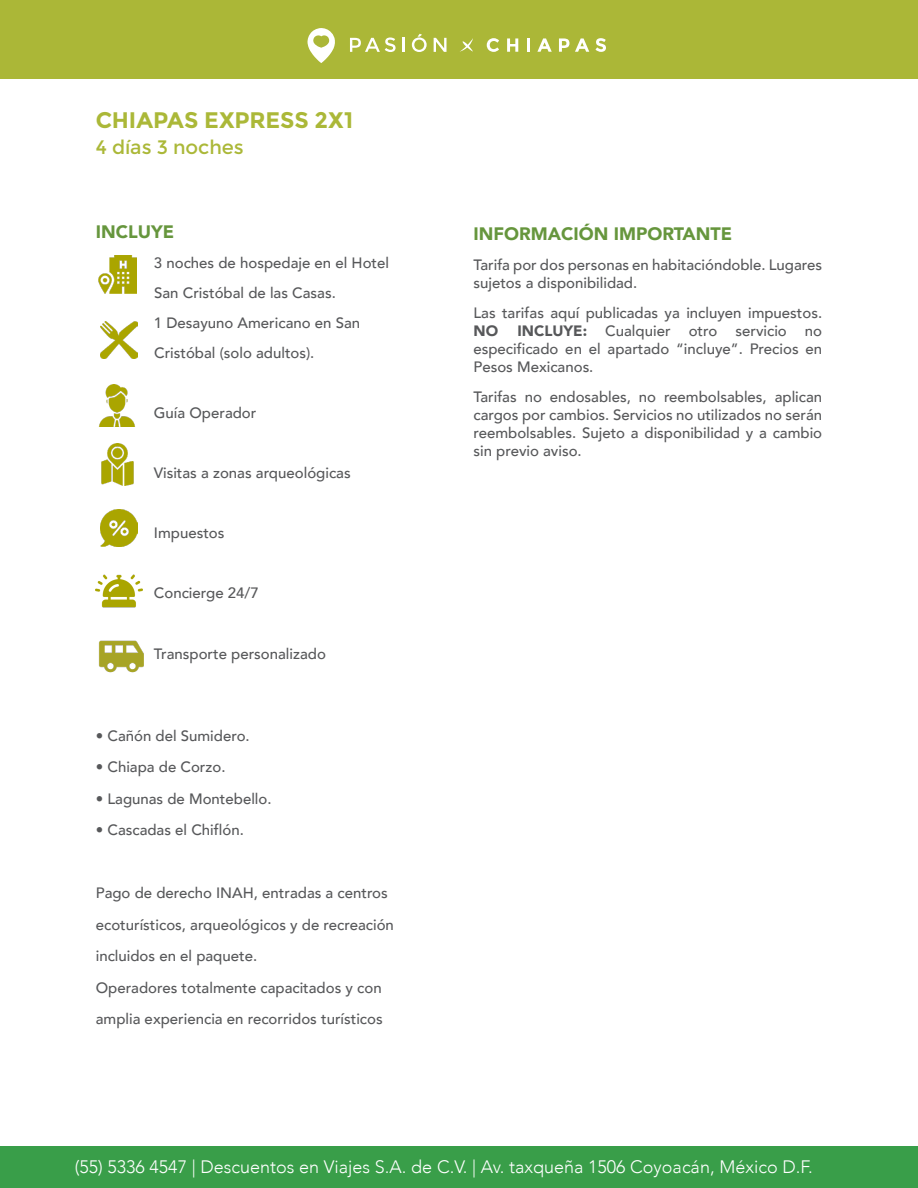
<style>
.page{position:relative;width:918px;height:1188px;background:#fff}
.page>*{position:absolute;margin:0;border:0;box-sizing:border-box;transform-origin:0 0}
.t1{font:700 22.5px "Montserrat";letter-spacing:-.005em;color:#abb838}
.t2{font:19.5px "Montserrat";letter-spacing:-.005em;color:#abb838}
.t3{font:300 18px "Avenir";color:#fff}
.t4{font:900 18px "Avenir";color:#66963d}
.t5{font:500 15px/18px "Avenir";color:#57585a}
.s1{font-weight:400}
.s2{font-weight:900}
</style>
<div class="page">
<div style="left:0;top:1146px;width:918px;height:42px;background:#399e49"></div>
<div style="left:0;top:0;width:918px;height:78px;background:#abb737"></div>
<svg style="left:487px;top:38px;width:12px;height:14px"></svg>
<svg style="left:507px;top:38px;width:11px;height:14px"></svg>
<hr style="left:527px;top:38px;width:3px;height:14px;background:#fff">
<svg style="left:537px;top:38px;width:15px;height:14px"></svg>
<svg style="left:559px;top:38px;width:10px;height:14px"></svg>
<svg style="left:575px;top:38px;width:14px;height:14px"></svg>
<svg style="left:595px;top:38px;width:11px;height:14px"></svg>
<svg style="left:350px;top:37px;width:46px;height:15px"></svg>
<hr style="left:402px;top:38px;width:3px;height:14px;background:#fff">
<svg style="left:412px;top:34px;width:15px;height:18px"></svg>
<svg style="left:434px;top:38px;width:13px;height:14px"></svg>
<svg style="left:307px;top:28px;width:28px;height:35px"></svg>
<svg style="left:460px;top:38px;width:13px;height:14px"></svg>
<img style="left:98px;top:255px;width:38px;height:38px">
<img style="left:100px;top:321px;width:38px;height:38px">
<img style="left:99px;top:384px;width:36px;height:42px">
<img style="left:101px;top:444px;width:33px;height:42px">
<img style="left:100px;top:509px;width:38px;height:38px">
<img style="left:96px;top:574px;width:46px;height:34px">
<img style="left:99px;top:640px;width:44px;height:33px">
<p class="t1" style="left:96px;top:107px;width:259px">CHIAPAS EXPRESS 2X1</p>
<p class="t2" style="left:96px;top:136px;width:149px">4 días 3 noches</p>
<p class="t4" style="left:96px;top:216px;width:80px">INCLUYE</p>
<p class="t5" style="left:154px;top:253px;width:237px">3 noches de hospedaje en el Hotel</p>
<p class="t5" style="left:154px;top:283px;width:183px">San Cristóbal de las Casas.</p>
<p class="t5" style="left:154px;top:313px;width:208px">1 Desayuno Americano en San</p>
<p class="t5" style="left:154px;top:343px;width:162px">Cristóbal (solo adultos).</p>
<p class="t5" style="left:154px;top:403px;width:104px">Guía Operador</p>
<p class="t5" style="left:154px;top:463px;width:198px">Visitas a zonas arqueológicas</p>
<p class="t5" style="left:154px;top:523px;width:72px">Impuestos</p>
<p class="t5" style="left:154px;top:583px;width:106px">Concierge 24/7</p>
<p class="t5" style="left:154px;top:644px;width:174px">Transporte personalizado</p>
<p class="t5" style="left:96px;top:726px;width:155px">• Cañón del Sumidero.</p>
<p class="t5" style="left:96px;top:757px;width:131px"><span class="s1">•</span> Chiapa de Corzo.</p>
<p class="t5" style="left:96px;top:789px;width:177px"><span class="s1">•</span> Lagunas de Montebello.</p>
<p class="t5" style="left:96px;top:820px;width:150px"><span class="s1">•</span> Cascadas el Chiflón.</p>
<p class="t5" style="left:96px;top:883px;width:294px">Pago de derecho INAH, entradas a centros</p>
<p class="t5" style="left:96px;top:915px;width:300px">ecoturísticos, arqueológicos y de recreación</p>
<p class="t5" style="left:96px;top:946px;width:163px">incluidos en el paquete.</p>
<p class="t5" style="left:96px;top:978px;width:287px">Operadores totalmente capacitados y con</p>
<p class="t5" style="left:96px;top:1009px;width:288px">amplia experiencia en recorridos turísticos</p>
<p class="t4" style="left:473px;top:219px;width:260px">INFORMACIÓN IMPORTANTE</p>
<p class="t5" style="left:473px;top:255px;width:350px">Tarifa por dos personas en habitacióndoble. Lugares sujetos a disponibilidad.</p>
<p class="t5" style="left:473px;top:303px;width:350px">Las tarifas aquí publicadas ya incluyen impuestos.<br><span class="s2">NO</span></p>
<p class="t5" style="left:473px;top:321px;width:350px;text-align:justify;text-indent:44px"><span class="s2">INCLUYE:</span> Cualquier otro servicio no especificado en el apartado “incluye”. Precios en Pesos Mexicanos.</p>
<p class="t5" style="left:473px;top:387px;width:350px;text-align:justify">Tarifas no endosables, no reembolsables, aplican cargos por cambios. Servicios no utilizados no serán reembolsables. Sujeto a disponibilidad y a cambio sin previo aviso.</p>
<p class="t3" style="left:75px;top:1156px;width:740px">(55) 5336 4547 | Descuentos en Viajes S.A. de C.V. | Av. taxqueña 1506 Coyoacán, México D.F.</p>
</div>
